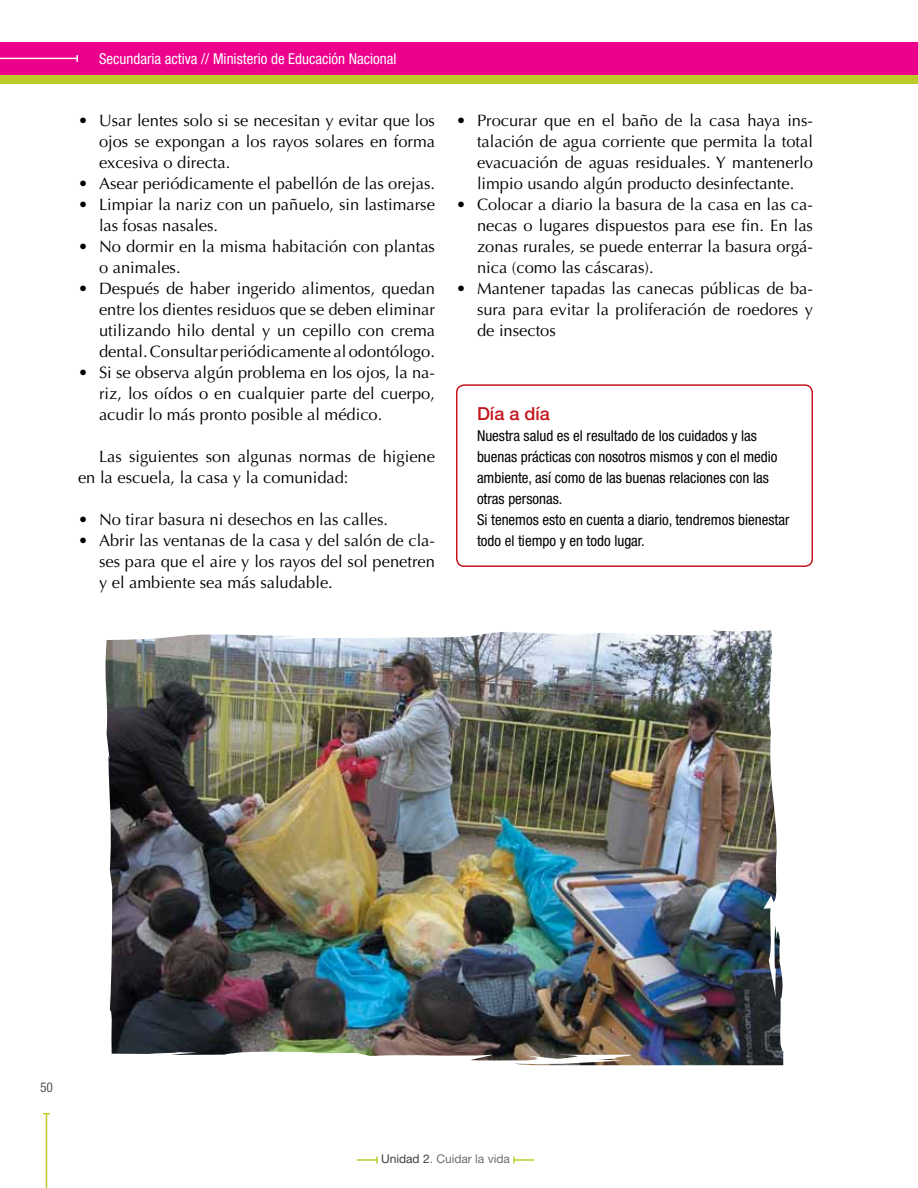
<style>
.page{position:relative;width:918px;height:1188px;background:#fff}
.page>*{position:absolute;margin:0;border:0;box-sizing:border-box;transform-origin:0 0}
.t1{font:500 18px "Helvetica Neue LT Std";color:#c4161c}
.t2{font:16.5px/21px "Optima LT Std";color:#000;text-align:justify}
.t3{font:condensed 15px/21px "Helvetica Neue LT Std";color:#000}
.t4{font:condensed 15px "Helvetica Neue LT Std";color:#fff}
.t5{font:condensed 13.5px "Helvetica Neue LT Std";color:#58595b}
.t6{font:12px "Helvetica Neue LT Std";color:#6d6e71}
.s1{color:#414042}
</style>
<div class="page">
<hr style="left:46px;top:1114px;width:1px;height:74px;background:#bdcb2a">
<div style="left:0;top:72px;width:918px;height:12px;background:#bdcb2a"></div>
<div style="left:0;top:42px;width:918px;height:33px;background:#ec008c"></div>
<hr style="left:0;top:58px;width:77px;height:1px;background:#fff">
<svg style="left:76px;top:55px;width:2px;height:7px"></svg>
<hr style="left:357px;top:1159px;width:20px;height:2px;background:#bdcb2a">
<svg style="left:376px;top:1157px;width:2px;height:6px"></svg>
<hr style="left:514px;top:1159px;width:20px;height:2px;background:#bdcb2a">
<svg style="left:513px;top:1157px;width:2px;height:6px"></svg>
<img style="left:105px;top:630px;width:678px;height:435px">
<div style="left:456px;top:384px;width:357px;height:183px;border:2px solid #c4161c;border-radius:8px"></div>
<p class="t4" style="left:99px;top:50px;width:299px">Secundaria activa // Ministerio de Educación Nacional</p>
<p class="t2" style="left:99px;top:110px;width:338px;text-indent:-21px">• Usar lentes solo si se necesitan y evitar que los ojos se expongan a los rayos solares en forma excesiva o directa.</p>
<p class="t2" style="left:78px;top:173px;width:359px">• Asear periódicamente el pabellón de las orejas.</p>
<p class="t2" style="left:99px;top:194px;width:337px;text-indent:-21px">• Limpiar la nariz con un pañuelo, sin lastimarse las fosas nasales.</p>
<p class="t2" style="left:99px;top:236px;width:338px;text-indent:-21px">• No dormir en la misma habitación con plantas o animales.</p>
<p class="t2" style="left:99px;top:278px;width:338px;text-indent:-21px">• Después de haber ingerido alimentos, quedan entre los dientes residuos que se deben eliminar utilizando hilo dental y un cepillo con crema dental. Consultar periódicamente al odontólogo.</p>
<p class="t2" style="left:99px;top:362px;width:338px;text-indent:-21px">• Si se observa algún problema en los ojos, la na&shy;riz, los oídos o en cualquier parte del cuerpo, acudir lo más pronto posible al médico.</p>
<p class="t2" style="left:78px;top:446px;width:359px;text-indent:21px">Las siguientes son algunas normas de higiene en la escuela, la casa y la comunidad:</p>
<p class="t2" style="left:78px;top:509px;width:312px">• No tirar basura ni desechos en las calles.</p>
<p class="t2" style="left:99px;top:530px;width:338px;text-indent:-21px">• Abrir las ventanas de la casa y del salón de cla&shy;ses para que el aire y los rayos del sol penetren y el ambiente sea más saludable.</p>
<p class="t2" style="left:477px;top:110px;width:338px;text-indent:-21px">• Procurar que en el baño de la casa haya ins&shy;talación de agua corriente que permita la total evacuación de aguas residuales. Y mantenerlo limpio usando algún producto desinfectante.</p>
<p class="t2" style="left:477px;top:194px;width:338px;text-indent:-21px">• Colocar a diario la basura de la casa en las ca&shy;necas o lugares dispuestos para ese fin. En las zonas rurales, se puede enterrar la basura orgá&shy;nica (como las cáscaras).</p>
<p class="t2" style="left:477px;top:278px;width:338px;text-indent:-21px">• Mantener tapadas las canecas públicas de ba&shy;sura para evitar la proliferación de roedores y de insectos</p>
<p class="t1" style="left:477px;top:403px;width:74px">Día a día</p>
<p class="t3" style="left:477px;top:425px;width:314px">Nuestra salud es el resultado de los cuidados y las buenas prácticas con nosotros mismos y con el medio ambiente, así como de las buenas relaciones con las otras personas.<br>Si tenemos esto en cuenta a diario, tendremos bienestar todo el tiempo y en todo lugar.</p>
<p class="t5" style="left:40px;top:1079px;width:14px">50</p>
<p class="t6" style="left:381px;top:1152px;width:130px"><span class="s1">Unidad 2</span>. Cuidar la vida</p>
</div>
